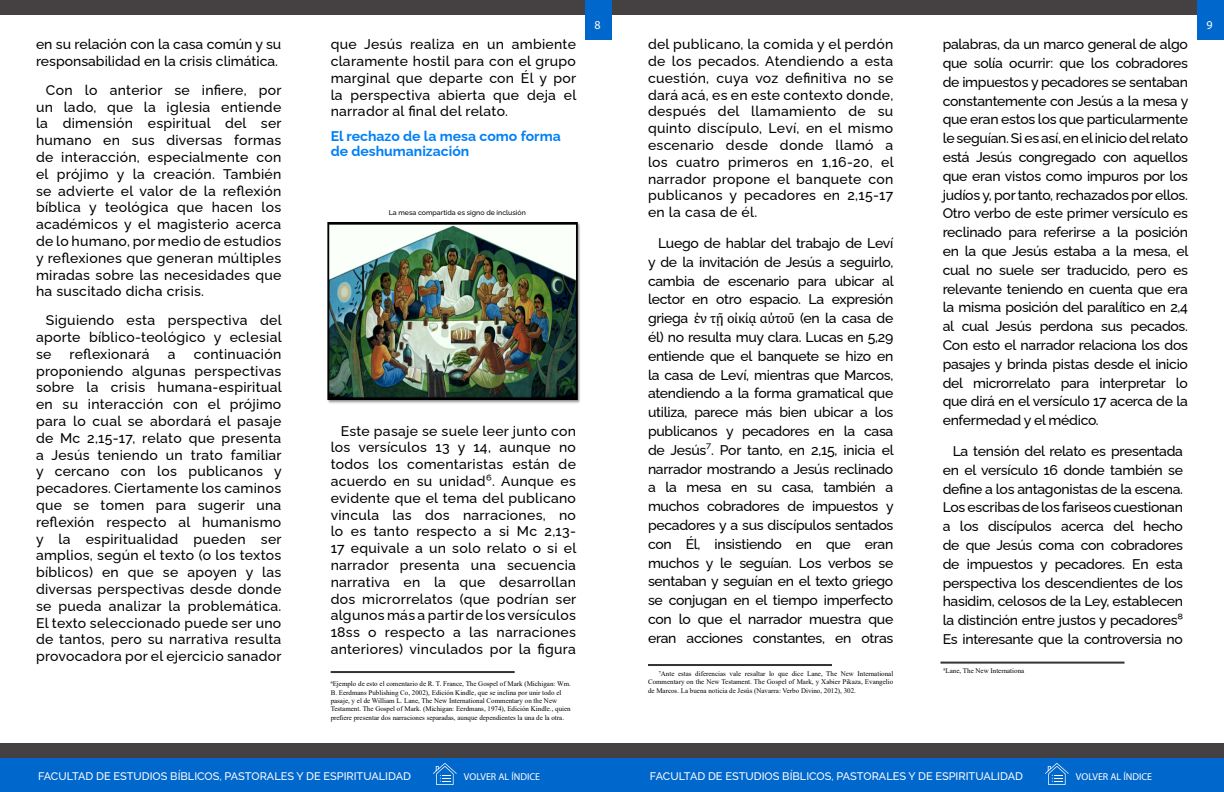
<style>
.page{position:relative;width:1224px;height:792px;background:#fff}
.page>*{position:absolute;margin:0;border:0;box-sizing:border-box;transform-origin:0 0}
.t1{font:500 14px/16.8px "Raleway";letter-spacing:.02em;color:#000;text-align:justify}
.t2{font:500 14px/16.8px "Raleway";color:#000}
.t3{font:700 14px/15px "Raleway";color:#0080f6}
.t4{font:12px "Myriad Pro";color:#fff}
.t5{font:500 11px "Raleway";color:#fff}
.t6{font:10px "Myriad Pro";color:#fff}
.t7{font:7px/8.4px "Times New Roman";color:#000}
.t8{font:500 7px "Raleway";color:#000}
.s1{font-family:"Piazzolla 18 pt"}
</style>
<div class="page">
<div style="left:0;top:756px;width:612px;height:36px;background:#0067cc"></div>
<div style="left:612px;top:756px;width:612px;height:36px;background:#0067cc"></div>
<div style="left:0;top:743px;width:612px;height:14px;background:#454143"></div>
<div style="left:612px;top:743px;width:612px;height:14px;background:#454143"></div>
<div style="left:0;top:0;width:612px;height:14px;background:#454143"></div>
<div style="left:612px;top:0;width:612px;height:14px;background:#454143"></div>
<svg style="left:433px;top:763px;width:24px;height:22px"></svg>
<svg style="left:1045px;top:763px;width:24px;height:22px"></svg>
<div style="left:585px;top:0;width:27px;height:40px;background:#0067cc"></div>
<div style="left:1197px;top:0;width:27px;height:40px;background:#0067cc"></div>
<img style="left:327px;top:222px;width:253px;height:182px">
<hr style="left:331px;top:671px;width:184px;height:2px;background:#333">
<hr style="left:648px;top:664px;width:184px;height:2px;background:#333">
<hr style="left:940px;top:662px;width:184px;height:2px;background:#333">
<p class="t2" style="left:36px;top:34px;width:247px">en su relación con la casa común y su responsabilidad en la crisis climática.</p>
<p class="t1" style="left:36px;top:80px;width:247px;text-indent:10px">Con lo anterior se infiere, por un lado, que la iglesia entiende la dimensión espiritual del ser humano en sus diversas formas de interacción, especialmente con el prójimo y la creación. También se advierte el valor de la reflexión bíblica y teológica que hacen los académicos y el magisterio acerca de lo humano, por medio de estudios y reflexiones que generan múltiples miradas sobre las necesidades que ha suscitado dicha crisis.</p>
<p class="t1" style="left:36px;top:310px;width:247px;text-indent:10px">Siguiendo esta perspectiva del aporte bíblico-teológico y eclesial se</p>
<p class="t1" style="left:70px;top:344px;width:82px">reflexionará</p>
<p class="t1" style="left:168px;top:344px;width:9px">a</p>
<p class="t1" style="left:36px;top:344px;width:247px;text-indent:158px">continuación proponiendo algunas perspectivas sobre la crisis humana-espiritual en su interacción con el prójimo para lo cual se abordará el pasaje de Mc 2,15-17, relato que presenta a Jesús teniendo un trato familiar y cercano con los publicanos y pecadores. Ciertamente los caminos que se tomen para sugerir una reflexión respecto al humanismo y la espiritualidad pueden ser amplios, según el texto (o los textos bíblicos) en que se apoyen y las diversas perspectivas desde donde se pueda analizar la problemática.<br>El texto seleccionado puede ser uno de tantos, pero su narrativa resulta provocadora por el ejercicio sanador</p>
<p class="t1" style="left:331px;top:34px;width:247px">que Jesús realiza en un ambiente claramente hostil para con el grupo marginal que departe con Él y por la perspectiva abierta que deja el narrador al final del relato.</p>
<p class="t3" style="left:331px;top:127px;width:232px">El rechazo de la mesa como forma de deshumanización</p>
<p class="t8" style="left:389px;top:207px;width:139px">La mesa compartida es signo de inclusión</p>
<p class="t1" style="left:331px;top:421px;width:247px;text-indent:10px">Este pasaje se suele leer junto con los versículos 13 y 14, aunque no todos los comentaristas están de acuerdo en su unidad⁶. Aunque es evidente que el tema del publicano vincula las dos narraciones, no lo es tanto respecto a si Mc 2,13- 17 equivale a un solo relato o si el narrador presenta una secuencia narrativa en la que desarrollan dos microrrelatos (que podrían ser algunos más a partir de los versículos 18ss o respecto a las narraciones anteriores) vinculados por la figura</p>
<p class="t4" style="left:594px;top:18px;width:8px">8</p>
<p class="t4" style="left:1206px;top:18px;width:8px">9</p>
<p class="t1" style="left:648px;top:34px;width:247px">del publicano, la comida y el perdón de los pecados. Atendiendo a esta cuestión, cuya voz definitiva no se dará acá, es en este contexto donde, después del llamamiento de su quinto discípulo, Leví, en el mismo escenario desde donde llamó a los cuatro primeros en 1,16-20, el narrador propone el banquete con publicanos y pecadores en 2,15-17 en la casa de él.</p>
<p class="t1" style="left:648px;top:232px;width:247px;line-height:18.8px;text-indent:10px">Luego de hablar del trabajo de Leví y de la invitación de Jesús a seguirlo, cambia de escenario para ubicar al lector en otro espacio. La expresión griega <span class="s1">ἐν τῇ οἰκίᾳ αὐτοῦ</span> (en la casa de él) no resulta muy clara. Lucas en 5,29 entiende que el banquete se hizo en la casa de Leví, mientras que Marcos, atendiendo a la forma gramatical que utiliza, parece más bien ubicar a los publicanos y pecadores en la casa de Jesús⁷. Por tanto, en 2,15, inicia el narrador mostrando a Jesús reclinado a la mesa en su casa, también a muchos cobradores de impuestos y pecadores y a sus discípulos sentados con Él, insistiendo en que eran muchos y le seguían. Los verbos se sentaban y seguían en el texto griego se conjugan en el tiempo imperfecto con lo que el narrador muestra que eran acciones constantes, en otras</p>
<p class="t1" style="left:943px;top:33px;width:247px;line-height:18.8px">palabras, da un marco general de algo que solía ocurrir: que los cobradores de impuestos y pecadores se sentaban constantemente con Jesús a la mesa y que eran estos los que particularmente le seguían. Si es así, en el inicio del relato está Jesús congregado con aquellos que eran vistos como impuros por los judíos y, por tanto, rechazados por ellos.<br>Otro verbo de este primer versículo es reclinado para referirse a la posición en la que Jesús estaba a la mesa, el cual no suele ser traducido, pero es relevante teniendo en cuenta que era la misma posición del paralítico en 2,4 al cual Jesús perdona sus pecados.<br>Con esto el narrador relaciona los dos pasajes y brinda pistas desde el inicio del microrrelato para interpretar lo que dirá en el versículo 17 acerca de la enfermedad y el médico.</p>
<p class="t1" style="left:943px;top:440px;width:242px;line-height:18.8px;text-indent:10px">La tensión del relato es presentada en el versículo 16 donde también se define a los antagonistas de la escena.<br>Los escribas de los fariseos cuestionan a los discípulos acerca del hecho de que Jesús coma con cobradores de impuestos y pecadores. En esta perspectiva los descendientes de los hasidim, celosos de la Ley, establecen la distinción entre justos y pecadores⁸<br>Es interesante que la controversia no</p>
<p class="t7" style="left:331px;top:679px;width:242px">6Ejemplo de esto el comentario de R. T. France, The Gospel of Mark (Michigan: Wm.<br>B. Eerdmans Publishing Co, 2002), Edición Kindle, que se inclina por unir todo el pasaje, y el de William L. Lane, The New International Commentary on the New Testament. The Gospel of Mark. (Michigan: Eerdmans, 1974), Edición Kindle., quien prefiere presentar dos narraciones separadas, aunque dependientes la una de la otra.</p>
<p class="t7" style="left:648px;top:669px;width:247px;text-align:justify;text-indent:11px">7Ante estas diferencias vale resaltar lo que dice Lane, The New International Commentary on the New Testament. The Gospel of Mark, y Xabier Pikaza, Evangelio de Marcos. La buena noticia de Jesús (Navarra: Verbo Divino, 2012), 302.</p>
<p class="t7" style="left:943px;top:666px;width:82px">8Lane, The New Internationa</p>
<p class="t5" style="left:38px;top:768px;width:375px">FACULTAD DE ESTUDIOS BÍBLICOS, PASTORALES Y DE ESPIRITUALIDAD</p>
<p class="t6" style="left:464px;top:770px;width:78px">VOLVER AL ÍNDICE</p>
<p class="t5" style="left:650px;top:768px;width:375px">FACULTAD DE ESTUDIOS BÍBLICOS, PASTORALES Y DE ESPIRITUALIDAD</p>
<p class="t6" style="left:1076px;top:770px;width:78px">VOLVER AL ÍNDICE</p>
</div>
